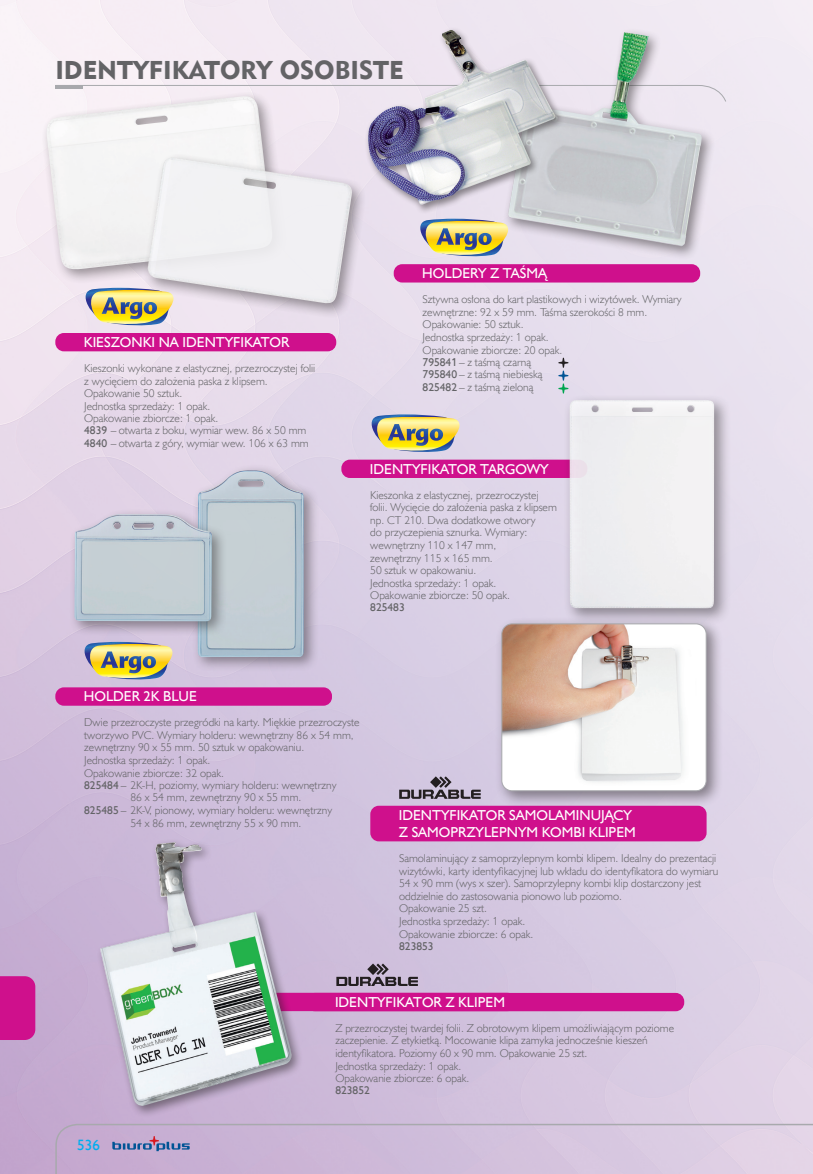
<style>
.page{position:relative;width:813px;height:1174px;background:#fff}
.page>*{position:absolute;margin:0;border:0;box-sizing:border-box;transform-origin:0 0}
.Rozdziały_nie_do_spisu{font:25.65px "Geometric 415 Blk EU";color:#636366}
.t1{font:15px "Humanst 521 EU";color:#00aeef}
.Nazwa_modułu_A{font:14.4px/17.2px "Humanst 521 EU";color:#fff}
.opis_produktów{font:11.4px/12.6px "Humanst 521 Lt EU";color:#636366}
.opis_produktów-2{font:11.4px "Humanst 521 EU";color:#636366}
.s1{font-family:"Humanst 521 EU"}
</style>
<div class="page">
<img style="left:0;top:0;width:812px;height:1174px">
<svg style="left:55px;top:1123px;width:757px;height:51px;background:#d0bdd9"></svg>
<svg style="left:112px;top:1136px;width:77px;height:15px"></svg>
<svg style="left:55px;top:85px;width:671px;height:17px;background:#e9e2ea"></svg>
<hr style="left:55px;top:86px;width:28px;height:3px;background:#a8a9ad">
<div style="left:0;top:976px;width:35px;height:64px;background:#cf108c"></div>
<svg style="left:399px;top:776px;width:81px;height:23px;background:#9d93a5"></svg>
<div style="left:370px;top:805px;width:336px;height:36px;background:#cf108c;border-radius:9px"></div>
<div style="left:495px;top:617px;width:228px;height:191px;background:#231f20;opacity:.5"></div>
<img style="left:501px;top:624px;width:204px;height:166px">
<div style="left:501px;top:623px;width:205px;height:168px;border:1px solid #a8a9ad;border-radius:10px"></div>
<svg style="left:410px;top:219px;width:93px;height:38px;background:#c5bf89"></svg>
<div style="left:393px;top:264px;width:306px;height:18px;background:#cf108c;border-radius:9px"></div>
<svg style="left:558px;top:358px;width:10px;height:35px"></svg>
<div style="left:503px;top:27px;width:213px;height:234px;background:#231f20;opacity:.5"></div>
<img style="left:507px;top:32px;width:194px;height:214px">
<div style="left:364px;top:27px;width:200px;height:187px;background:#231f20;opacity:.5"></div>
<img style="left:368px;top:30px;width:187px;height:175px">
<svg style="left:75px;top:642px;width:97px;height:38px;background:#c1b987"></svg>
<div style="left:55px;top:687px;width:277px;height:18px;background:#cf108c;border-radius:9px"></div>
<div style="left:191px;top:464px;width:128px;height:208px;background:#231f20;opacity:.45"></div>
<img style="left:197px;top:470px;width:106px;height:187px">
<div style="left:68px;top:508px;width:159px;height:128px;background:#231f20;opacity:.45"></div>
<img style="left:74px;top:514px;width:138px;height:107px">
<svg style="left:361px;top:414px;width:98px;height:39px;background:#c5be8d"></svg>
<div style="left:341px;top:459px;width:246px;height:19px;background:#cf108c;border-radius:9px"></div>
<div style="left:563px;top:394px;width:168px;height:231px;background:#231f20;opacity:.45"></div>
<div style="left:569px;top:400px;width:144px;height:209px;background:#f0eff0"></div>
<div style="left:40px;top:90px;width:248px;height:195px;background:#231f20;opacity:.5"></div>
<img style="left:45px;top:96px;width:228px;height:175px">
<svg style="left:76px;top:288px;width:97px;height:38px;background:#c3bf92"></svg>
<div style="left:55px;top:333px;width:281px;height:18px;background:#cf108c;border-radius:9px"></div>
<div style="left:142px;top:152px;width:225px;height:167px;background:#231f20;opacity:.5"></div>
<img style="left:147px;top:158px;width:206px;height:146px">
<div style="left:165px;top:992px;width:350px;height:19px;background:#cf108c;border-radius:9px"></div>
<svg style="left:336px;top:963px;width:81px;height:23px;background:#9a8da2"></svg>
<div style="left:306px;top:993px;width:378px;height:18px;background:#cf108c;border-radius:9px"></div>
<div style="left:96px;top:838px;width:208px;height:279px;background:#231f20;opacity:.5"></div>
<img style="left:100px;top:842px;width:192px;height:264px">
<p class="Rozdziały_nie_do_spisu" style="left:55px;top:54px;width:349px">IDENTYFIKATORY OSOBISTE</p>
<p class="Nazwa_modułu_A" style="left:84px;top:333px;width:207px">KIESZONKI NA IDENTYFIKATOR</p>
<p class="opis_produktów" style="left:84px;top:361px;width:232px">Kieszonki wykonane z elastycznej, przezroczystej folii z wycięciem do założenia paska z klipsem.</p>
<p class="opis_produktów" style="left:84px;top:387px;width:99px">Opakowanie 50 sztuk.</p>
<p class="opis_produktów" style="left:84px;top:399px;width:127px">Jednostka sprzedaży: 1 opak.</p>
<p class="opis_produktów" style="left:84px;top:412px;width:135px">Opakowanie zbiorcze: 1 opak.</p>
<p class="opis_produktów" style="left:84px;top:424px;width:223px"><span class="s1">4839</span> – otwarta z boku, wymiar wew. 86 x 50 mm</p>
<p class="opis_produktów" style="left:84px;top:437px;width:226px"><span class="s1">4840</span> – otwarta z góry, wymiar wew. 106 x 63 mm</p>
<p class="Nazwa_modułu_A" style="left:422px;top:265px;width:126px">HOLDERY Z TAŚMĄ</p>
<p class="opis_produktów" style="left:422px;top:293px;width:260px">Sztywna osłona do kart plastikowych i wizytówek. Wymiary zewnętrzne: 92 x 59 mm. Taśma szerokości 8 mm.</p>
<p class="opis_produktów" style="left:422px;top:318px;width:102px">Opakowanie: 50 sztuk.</p>
<p class="opis_produktów" style="left:422px;top:330px;width:127px">Jednostka sprzedaży: 1 opak.</p>
<p class="opis_produktów" style="left:422px;top:343px;width:141px">Opakowanie zbiorcze: 20 opak.</p>
<p class="opis_produktów" style="left:422px;top:355px;width:110px"><span class="s1">795841</span> – z taśmą czarną</p>
<p class="opis_produktów" style="left:422px;top:368px;width:121px"><span class="s1">795840</span> – z taśmą niebieską</p>
<p class="opis_produktów" style="left:422px;top:381px;width:112px"><span class="s1">825482</span> – z taśmą zieloną</p>
<p class="Nazwa_modułu_A" style="left:370px;top:460px;width:180px">IDENTYFIKATOR TARGOWY</p>
<p class="opis_produktów" style="left:370px;top:488px;width:188px">Kieszonka z elastycznej, przezroczystej folii. Wycięcie do założenia paska z klipsem np. CT 210. Dwa dodatkowe otwory<br>do przyczepienia sznurka. Wymiary: wewnętrzny 110 x 147 mm,<br>zewnętrzny 115 x 165 mm.<br>50 sztuk w opakowaniu.</p>
<p class="opis_produktów" style="left:370px;top:576px;width:127px">Jednostka sprzedaży: 1 opak.</p>
<p class="opis_produktów" style="left:370px;top:589px;width:141px">Opakowanie zbiorcze: 50 opak.</p>
<p class="opis_produktów-2" style="left:370px;top:600px;width:36px">825483</p>
<p class="Nazwa_modułu_A" style="left:84px;top:688px;width:114px">HOLDER 2K BLUE</p>
<p class="opis_produktów" style="left:84px;top:716px;width:277px">Dwie przezroczyste przegródki na karty. Miękkie przezroczyste tworzywo PVC. Wymiary holderu: wewnętrzny 86 x 54 mm, zewnętrzny 90 x 55 mm. 50 sztuk w opakowaniu.</p>
<p class="opis_produktów" style="left:84px;top:753px;width:127px">Jednostka sprzedaży: 1 opak.</p>
<p class="opis_produktów" style="left:84px;top:766px;width:141px">Opakowanie zbiorcze: 32 opak.</p>
<p class="opis_produktów" style="left:84px;top:778px;width:254px"><span class="s1">825484</span> – 2K-H, poziomy, wymiary holderu: wewnętrzny</p>
<p class="opis_produktów" style="left:130px;top:791px;width:172px">86 x 54 mm, zewnętrzny 90 x 55 mm.</p>
<p class="opis_produktów" style="left:84px;top:804px;width:249px"><span class="s1">825485</span> – 2K-V, pionowy, wymiary holderu: wewnętrzny</p>
<p class="opis_produktów" style="left:130px;top:816px;width:172px">54 x 86 mm, zewnętrzny 55 x 90 mm.</p>
<p class="Nazwa_modułu_A" style="left:398px;top:806px;width:238px">IDENTYFIKATOR SAMOLAMINUJĄCY<br>Z SAMOPRZYLEPNYM KOMBI KLIPEM</p>
<p class="opis_produktów" style="left:399px;top:851px;width:320px">Samolaminujący z samoprzylepnym kombi klipem. Idealny do prezentacji wizytówki, karty identyfikacyjnej lub wkładu do identyfikatora do wymiaru 54 x 90 mm (wys x szer). Samoprzylepny kombi klip dostarczony jest oddzielnie do zastosowania pionowo lub poziomo.<br>Opakowanie 25 szt.</p>
<p class="opis_produktów" style="left:399px;top:914px;width:127px">Jednostka sprzedaży: 1 opak.</p>
<p class="opis_produktów" style="left:399px;top:927px;width:135px">Opakowanie zbiorcze: 6 opak.</p>
<p class="opis_produktów-2" style="left:399px;top:938px;width:36px">823853</p>
<h2 class="t1" style="left:77px;top:1135px;width:24px">536</h2>
<p class="Nazwa_modułu_A" style="left:335px;top:993px;width:171px">IDENTYFIKATOR Z KLIPEM</p>
<p class="opis_produktów" style="left:335px;top:1021px;width:340px">Z przezroczystej twardej folii. Z obrotowym klipem umożliwiającym poziome zaczepienie. Z etykietką. Mocowanie klipa zamyka jednocześnie kieszeń identyfikatora. Poziomy 60 x 90 mm. Opakowanie 25 szt.</p>
<p class="opis_produktów" style="left:335px;top:1059px;width:127px">Jednostka sprzedaży: 1 opak.</p>
<p class="opis_produktów" style="left:335px;top:1071px;width:135px">Opakowanie zbiorcze: 6 opak.</p>
<p class="opis_produktów-2" style="left:335px;top:1083px;width:36px">823852</p>
</div>
